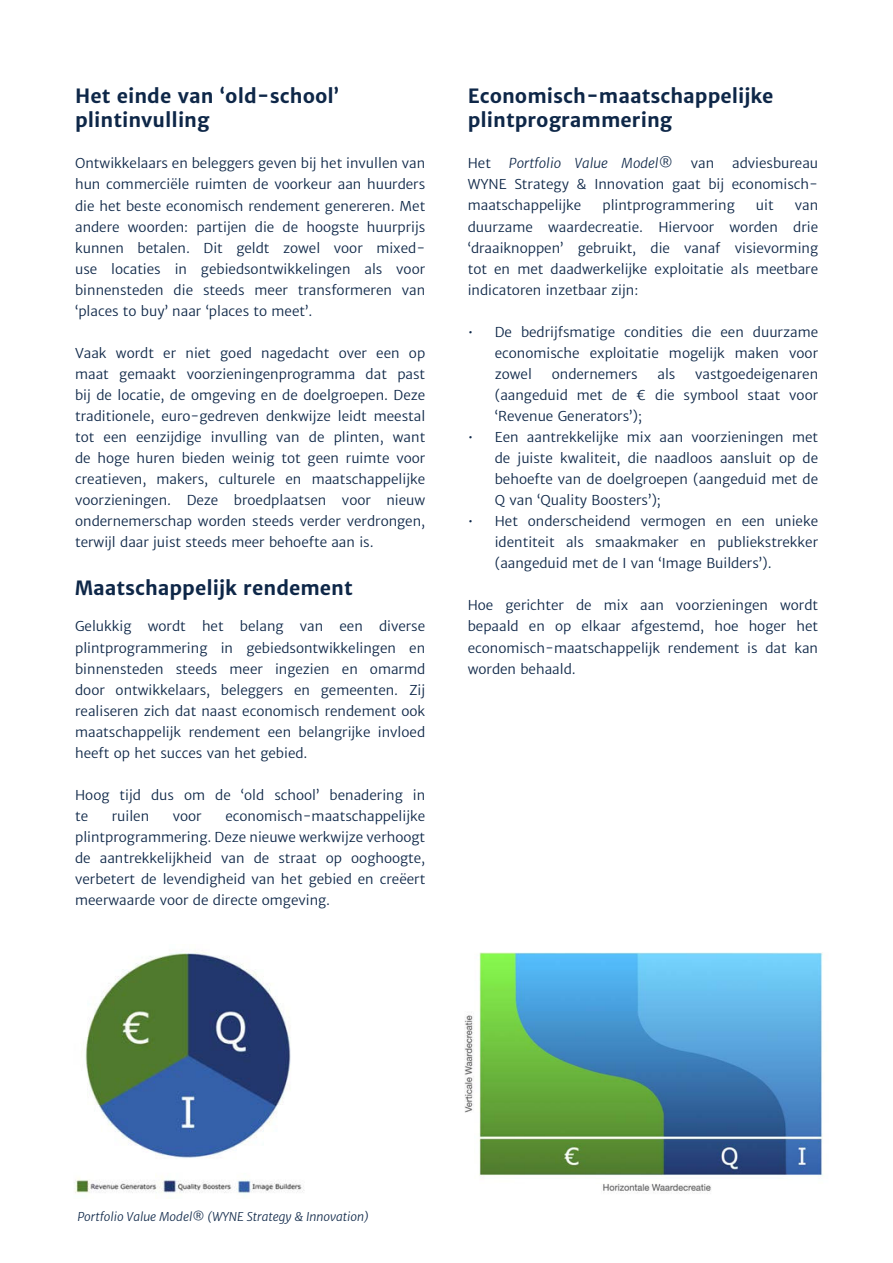
<style>
.page{position:relative;width:893px;height:1263px;background:#fff}
.page>*{position:absolute;margin:0;border:0;box-sizing:border-box;transform-origin:0 0}
.t1{font:700 19.5px/24px "Merriweather Sans";color:#0e2748}
.t2{font:13.5px/21px "Merriweather Sans";color:#0e2748;text-align:justify}
.t3{font:italic 13.5px "Merriweather Sans";color:#0e2748}
.t4{font:italic 12px "Merriweather Sans";color:#0e2748}
.s1{font-style:normal}
</style>
<div class="page">
<img style="left:74px;top:951px;width:230px;height:243px">
<img style="left:464px;top:952px;width:359px;height:241px">
<h1 class="t1" style="left:75px;top:85px;width:266px">Het einde van ‘old-school’ plintinvulling</h1>
<p class="t2" style="left:75px;top:154px;width:352px">Ontwikkelaars en beleggers geven bij het invullen van hun commerciële ruimten de voorkeur aan huurders die het beste economisch rendement genereren. Met andere woorden: partijen die de hoogste huurprijs kunnen betalen. Dit geldt zowel voor mixed&shy;use locaties in gebiedsontwikkelingen als voor binnensteden die steeds meer transformeren van ‘places to buy’ naar ‘places to meet’.</p>
<p class="t2" style="left:75px;top:343px;width:352px">Vaak wordt er niet goed nagedacht over een op maat gemaakt voorzieningenprogramma dat past bij de locatie, de omgeving en de doelgroepen. Deze traditionele, euro-gedreven denkwijze leidt meestal tot een eenzijdige invulling van de plinten, want de hoge huren bieden weinig tot geen ruimte voor creatieven, makers, culturele en maatschappelijke voorzieningen. Deze broedplaatsen voor nieuw ondernemerschap worden steeds verder verdrongen, terwijl daar juist steeds meer behoefte aan is.</p>
<h1 class="t1" style="left:75px;top:577px;width:279px">Maatschappelijk rendement</h1>
<p class="t2" style="left:75px;top:617px;width:352px">Gelukkig wordt het belang van een diverse plintprogrammering in gebiedsontwikkelingen en binnensteden steeds meer ingezien en omarmd door ontwikkelaars, beleggers en gemeenten. Zij realiseren zich dat naast economisch rendement ook maatschappelijk rendement een belangrijke invloed heeft op het succes van het gebied.</p>
<p class="t2" style="left:75px;top:785px;width:352px">Hoog tijd dus om de ‘old school’ benadering in te</p>
<p class="t2" style="left:75px;top:806px;width:352px;text-indent:150px">economisch-maatschappelijke plintprogrammering. Deze nieuwe werkwijze verhoogt de aantrekkelijkheid van de straat op ooghoogte, verbetert de levendigheid van het gebied en creëert meerwaarde voor de directe omgeving.</p>
<p class="t2" style="left:112px;top:806px;width:39px">ruilen</p>
<p class="t2" style="left:173px;top:806px;width:30px">voor</p>
<h1 class="t1" style="left:468px;top:85px;width:307px">Economisch-maatschappelijke plintprogrammering</h1>
<p class="t2" style="left:468px;top:154px;width:25px">Het</p>
<p class="t3" style="left:509px;top:157px;width:165px">Portfolio Value Model<span class="s1">®</span></p>
<p class="t2" style="left:691px;top:154px;width:25px">van</p>
<p class="t2" style="left:468px;top:154px;width:352px;text-indent:264px">adviesbureau WYNE Strategy &amp; Innovation gaat bij economisch&shy;maatschappelijke</p>
<p class="t2" style="left:602px;top:196px;width:134px">plintprogrammering</p>
<p class="t2" style="left:756px;top:196px;width:19px">uit</p>
<p class="t2" style="left:468px;top:196px;width:352px;text-indent:327px">van duurzame waardecreatie. Hiervoor worden drie ‘draaiknoppen’ gebruikt, die vanaf visievorming tot en met daadwerkelijke exploitatie als meetbare indicatoren inzetbaar zijn:</p>
<p class="t2" style="left:495px;top:322px;width:325px;text-indent:-27px">• De bedrijfsmatige condities die een duurzame economische exploitatie mogelijk maken voor zowel</p>
<p class="t2" style="left:495px;top:364px;width:325px;text-indent:200px">vastgoedeigenaren (aangeduid met de € die symbool staat voor ‘Revenue Generators’);</p>
<p class="t2" style="left:495px;top:427px;width:325px;text-indent:-27px">• Een aantrekkelijke mix aan voorzieningen met de juiste kwaliteit, die naadloos aansluit op de behoefte van de doelgroepen (aangeduid met de Q van ‘Quality Boosters’);</p>
<p class="t2" style="left:495px;top:511px;width:325px;text-indent:-27px">• Het onderscheidend vermogen en een unieke identiteit als smaakmaker en publiekstrekker (aangeduid met de I van ‘Image Builders’).</p>
<p class="t2" style="left:468px;top:596px;width:352px">Hoe gerichter de mix aan voorzieningen wordt bepaald en op elkaar afgestemd, hoe hoger het economisch-maatschappelijk rendement is dat kan worden behaald.</p>
<p class="t2" style="left:552px;top:364px;width:87px">ondernemers</p>
<p class="t2" style="left:657px;top:364px;width:19px">als</p>
<p class="t4" style="left:77px;top:1210px;width:293px">Portfolio Value Model® (WYNE Strategy &amp; Innovation)</p>
</div>
